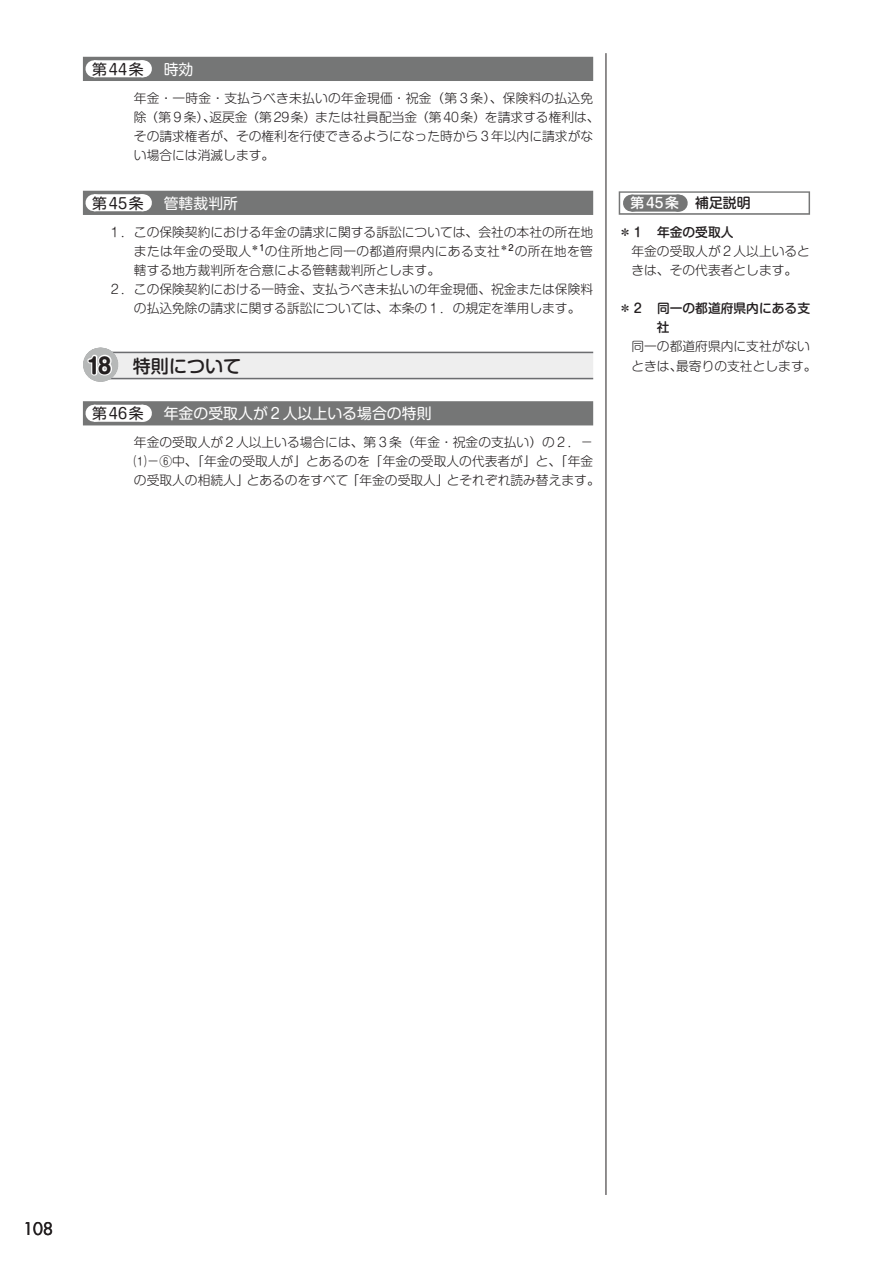
<style>
.page{position:relative;width:893px;height:1263px;background:#fff}
.page>*{position:absolute;margin:0;border:0;box-sizing:border-box;transform-origin:0 0}
.t1{font:18px "Shin M Go Pro Medium 90 pv RKSJ H";color:#231f20}
.t2{font:16.95px "Futura";color:#231f20}
.t3{font:14.85px "Shin M Go Pro Regular 90 pv RKSJ H";color:#fff}
.t4{font:14.85px "Shin M Go Pro Regular 90 pv RKSJ H";letter-spacing:.125em;color:#231f20}
.t5{font:13.8px "Shin M Go Pro Medium 90 pv RKSJ H";color:#fff}
.t6{font:12.75px/19.2px "Shin M Go Pro Light 90 pv RKSJ H";color:#231f20}
.t7{font:12.75px "Shin M Go Pro Light 90 pv RKSJ H";letter-spacing:.025em;color:#231f20}
.t8{font:12.75px/19.2px "Shin M Go Pro Medium 90 pv RKSJ H";color:#231f20}
.s1{font-family:"Shin M Go Pro Bold 90 pv RKSJ H";font-size:21.3px}
.s2{color:#231f20}
</style>
<div class="page">
<hr style="left:606px;top:53px;width:1px;height:1142px;background:#231f20">
<div style="left:619px;top:191px;width:191px;height:24px;background:#8d8e8e"></div>
<div style="left:620px;top:193px;width:189px;height:20px;background:#fff"></div>
<div style="left:631px;top:195px;width:47px;height:17px;background:#757676"></div>
<svg style="left:655px;top:195px;width:24px;height:17px"></svg>
<div style="left:83px;top:57px;width:510px;height:24px;background:#757676"></div>
<div style="left:94px;top:60px;width:48px;height:17px;background:#fff"></div>
<svg style="left:118px;top:60px;width:25px;height:17px"></svg>
<div style="left:83px;top:191px;width:510px;height:24px;background:#757676"></div>
<div style="left:94px;top:194px;width:48px;height:17px;background:#fff"></div>
<svg style="left:118px;top:194px;width:25px;height:17px"></svg>
<div style="left:104px;top:352px;width:489px;height:27px;background:#eee"></div>
<hr style="left:104px;top:352px;width:489px;height:1px;background:#6c6d70">
<hr style="left:104px;top:378px;width:489px;height:1px;background:#6c6d70">
<div style="left:83px;top:401px;width:510px;height:24px;background:#757676"></div>
<div style="left:94px;top:405px;width:48px;height:17px;background:#fff"></div>
<svg style="left:118px;top:405px;width:25px;height:17px"></svg>
<svg style="left:86px;top:348px;width:27px;height:34px"></svg>
<p class="t4" style="left:92px;top:64px;width:53px">第44条</p>
<p class="t3" style="left:164px;top:64px;width:31px">時効</p>
<p class="t6" style="left:134px;top:90px;width:467px">年金・一時金・支払うべき未払いの年金現価・祝金（第３条）、保険料の払込免除（第９条）、返戻金（第29条）または社員配当金（第40条）を請求する権利は、その請求権者が、その権利を行使できるようになった時から３年以内に請求がない場合には消滅します。</p>
<p class="t4" style="left:92px;top:198px;width:53px">第45条</p>
<p class="t3" style="left:164px;top:198px;width:76px">管轄裁判所</p>
<p class="t6" style="left:108px;top:224px;width:486px">１．この保険契約における年金の請求に関する訴訟については、会社の本社の所在地</p>
<p class="t7" style="left:134px;top:246px;width:460px">または年金の受取人<sup>＊１</sup>の住所地と同一の都道府県内にある支社<sup>＊２</sup>の所在地を管</p>
<p class="t6" style="left:134px;top:262px;width:308px">轄する地方裁判所を合意による管轄裁判所とします。</p>
<p class="t6" style="left:108px;top:281px;width:486px">２．この保険契約における一時金、支払うべき未払いの年金現価、祝金または保険料</p>
<p class="t6" style="left:134px;top:300px;width:448px">の払込免除の請求に関する訴訟については、本条の１．の規定を準用します。</p>
<h1 class="t1" style="left:87px;top:359px;width:156px"><span class="s1">18</span> 特則について</h1>
<p class="t4" style="left:92px;top:408px;width:53px">第46条</p>
<p class="t3" style="left:164px;top:408px;width:269px">年金の受取人が２人以上いる場合の特則</p>
<p class="t6" style="left:134px;top:434px;width:467px">年金の受取人が２人以上いる場合には、第３条（年金・祝金の支払い）の２．－<br>⑴－⑥中、「年金の受取人が」とあるのを「年金の受取人の代表者が」と、「年金の受取人の相続人」とあるのをすべて「年金の受取人」とそれぞれ読み替えます。</p>
<p class="t5" style="left:631px;top:198px;width:121px">第45条 <span class="s2">補足説明</span></p>
<p class="t8" style="left:619px;top:224px;width:116px">＊１ 年金の受取人</p>
<p class="t6" style="left:631px;top:243px;width:180px">年金の受取人が２人以上いるときは、その代表者とします。</p>
<p class="t8" style="left:657px;top:300px;width:155px;text-indent:-38px">＊２ 同一の都道府県内にある支社</p>
<p class="t6" style="left:631px;top:339px;width:187px">同一の都道府県内に支社がないときは、最寄りの支社とします。</p>
<h2 class="t2" style="left:23px;top:1221px;width:31px">108</h2>
</div>
